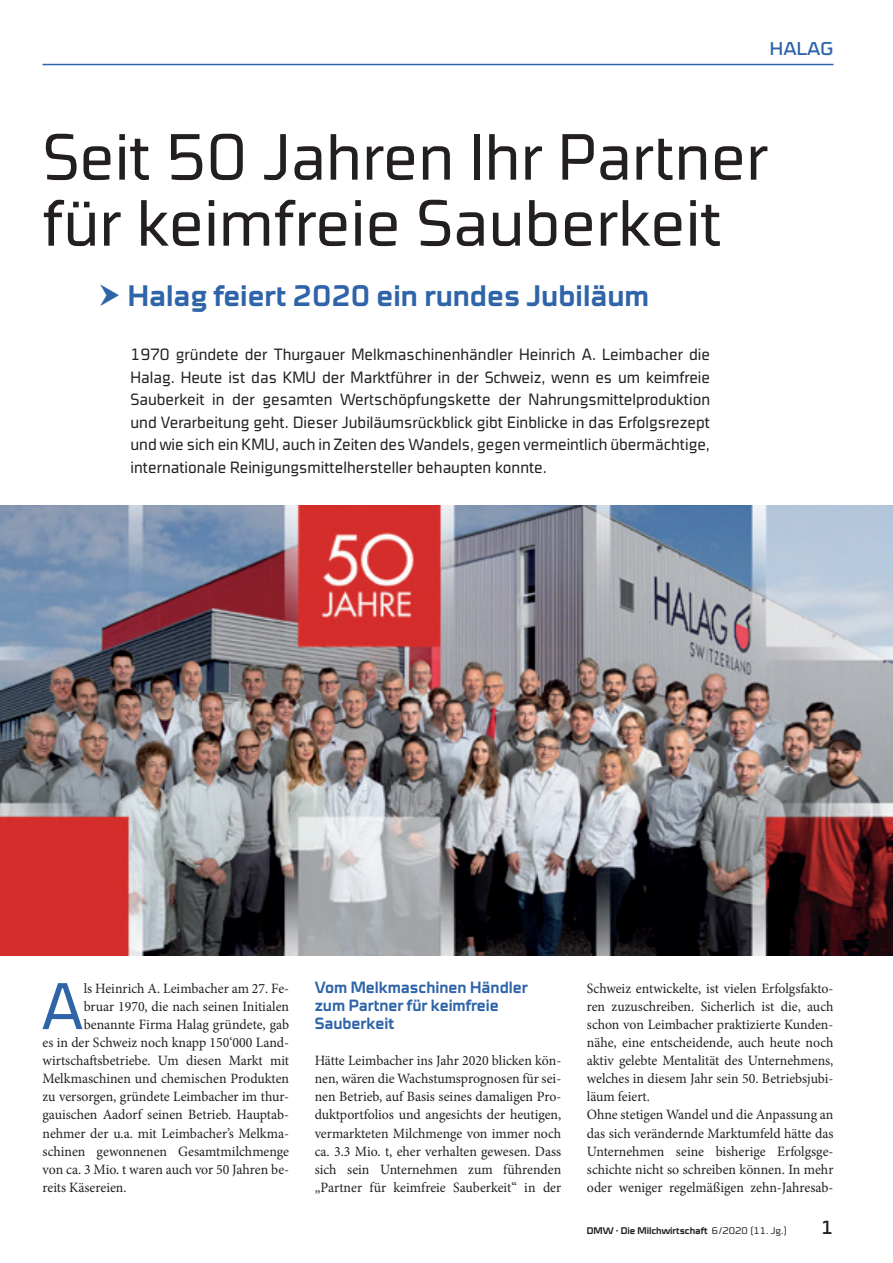
<style>
.page{position:relative;width:893px;height:1263px;background:#fff}
.page>*{position:absolute;margin:0;border:0;box-sizing:border-box;transform-origin:0 0}
.t1{font:300 condensed 66.6px "Cube OT";color:#2f64a9}
.t2{font:300 condensed 66px/66px "Cube OT";color:#231f20}
.t3{font:700 30px "Cube OT";color:#2f64a9}
.t4{font:19.5px "Cube OT";color:#231f20}
.t5{font:18.75px "Cube OT";letter-spacing:.01em;color:#2f64a9}
.t6{font:300 condensed 16.5px/22.5px "Cube OT";color:#231f20;text-align:justify}
.t7{font:700 16.5px/18px "Cube OT";color:#2f64a9}
.t8{font:14.25px/18px "Minion Pro";color:#231f20;text-align:justify}
.t9{font:700 9.75px "Cube OT";color:#231f20}
.s1{font-weight:300}
</style>
<div class="page">
<hr style="left:43px;top:64px;width:790px;height:1px;background:#2f64a9">
<img style="left:0;top:506px;width:893px;height:449px">
<h3 class="t5" style="left:770px;top:38px;width:65px">HALAG</h3>
<h2 class="t2" style="left:43px;top:123px;width:727px">Seit 50 Jahren Ihr Partner für keimfreie Sauberkeit</h2>
<h3 class="t3" style="left:128px;top:278px;width:523px">Halag feiert 2020 ein rundes Jubiläum</h3>
<p class="t6" style="left:131px;top:343px;width:581px">1970 gründete der Thurgauer Melkmaschinenhändler Heinrich A. Leimbacher die Halag. Heute ist das KMU der Marktführer in der Schweiz, wenn es um keimfreie Sauberkeit in der gesamten Wertschöpfungskette der Nahrungsmittelproduktion und Verarbeitung geht. Dieser Jubiläumsrückblick gibt Einblicke in das Erfolgsrezept und wie sich ein KMU, auch in Zeiten des Wandels, gegen vermeintlich übermächtige, internationale Reinigungsmittelhersteller behaupten konnte.</p>
<h1 class="t1" style="left:41px;top:969px;width:44px">A</h1>
<p class="t8" style="left:84px;top:979px;width:207px">ls Heinrich A. Leimbacher am 27. Fe-</p>
<p class="t8" style="left:84px;top:997px;width:207px">bruar 1970, die nach seinen Initialen</p>
<p class="t8" style="left:84px;top:1015px;width:207px">benannte Firma Halag gründete, gab</p>
<p class="t8" style="left:43px;top:1034px;width:248px">es in der Schweiz noch knapp 150‘000 Land-</p>
<p class="t8" style="left:43px;top:1052px;width:248px">wirtschaftsbetriebe. Um diesen Markt mit</p>
<p class="t8" style="left:43px;top:1070px;width:248px">Melkmaschinen und chemischen Produkten</p>
<p class="t8" style="left:43px;top:1088px;width:248px">zu versorgen, gründete Leimbacher im thur-</p>
<p class="t8" style="left:43px;top:1106px;width:248px">gauischen Aadorf seinen Betrieb. Hauptab-</p>
<p class="t8" style="left:43px;top:1124px;width:248px">nehmer der u.a. mit Leimbacher’s Melkma-</p>
<p class="t8" style="left:43px;top:1142px;width:248px">schinen gewonnenen Gesamtmilchmenge</p>
<p class="t8" style="left:43px;top:1160px;width:248px">von ca. 3 Mio. t waren auch vor 50 Jahren be-</p>
<p class="t8" style="left:43px;top:1178px;width:86px">reits Käsereien.</p>
<p class="t7" style="left:315px;top:978px;width:215px">Vom Melkmaschinen Händler zum Partner für keimfreie<br>Sauberkeit</p>
<p class="t8" style="left:315px;top:1052px;width:248px">Hätte Leimbacher ins Jahr 2020 blicken kön&shy;nen, wären die Wachstumsprognosen für sei&shy;nen Betrieb, auf Basis seines damaligen Pro&shy;duktportfolios und angesichts der heutigen, vermarkteten Milchmenge von immer noch ca. 3.3 Mio. t, eher verhalten gewesen. Dass sich sein Unternehmen zum führenden „Partner für keimfreie Sauberkeit“ in der</p>
<p class="t8" style="left:587px;top:979px;width:248px;text-align:left">Schweiz entwickelte, ist vielen Erfolgsfakto&shy;ren zuzuschreiben. Sicherlich ist die, auch schon von Leimbacher praktizierte Kunden&shy;nähe, eine entscheidende, auch heute noch aktiv gelebte Mentalität des Unternehmens, welches in diesem Jahr sein 50. Betriebsjubi&shy;läum feiert.<br>Ohne stetigen Wandel und die Anpassung an das sich verändernde Marktumfeld hätte das Unternehmen seine bisherige Erfolgsge&shy;schichte nicht so schreiben können. In mehr oder weniger regelmäßigen zehn-Jahresab-</p>
<p class="t9" style="left:587px;top:1225px;width:202px">DMW · Die Milchwirtschaft <span class="s1">6/2020 (11. Jg.)</span></p>
<h3 class="t4" style="left:821px;top:1216px;width:14px">1</h3>
</div>
